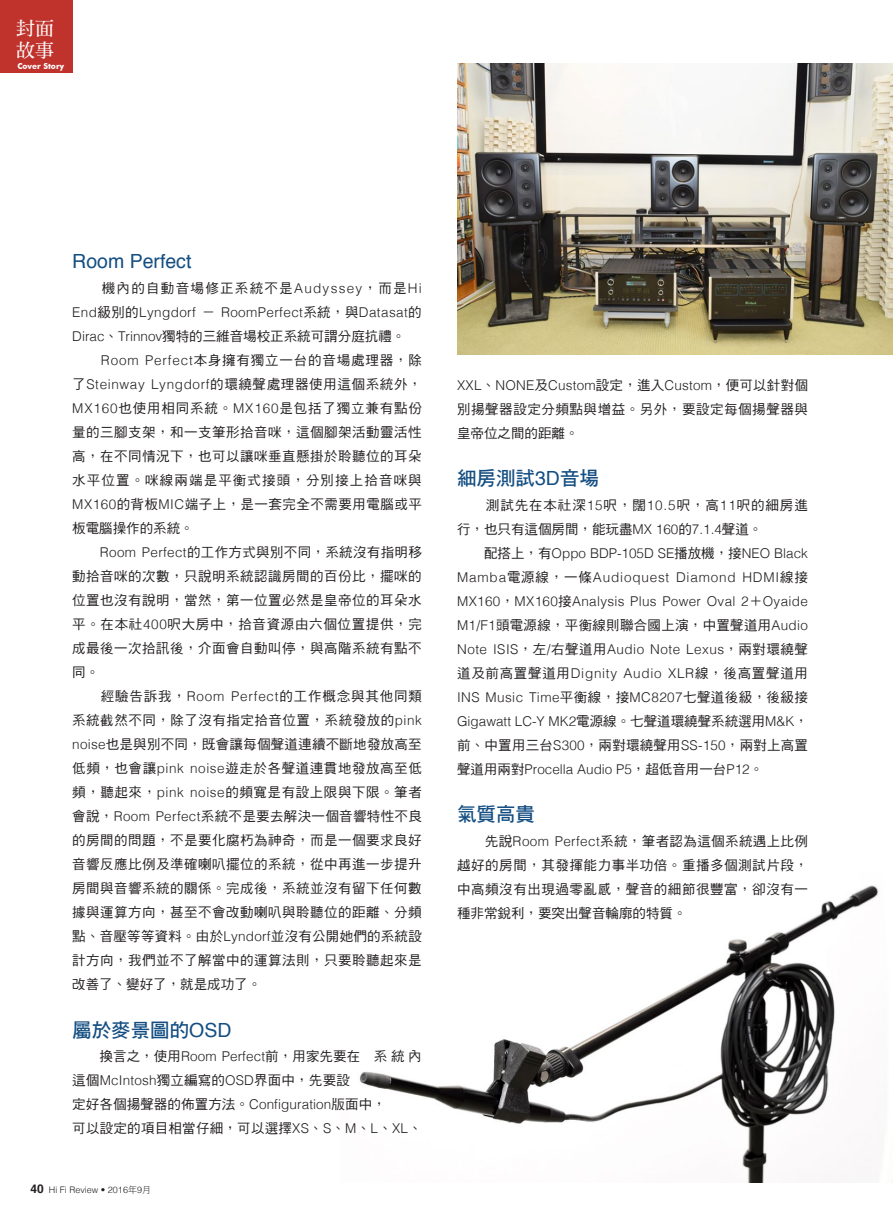
<style>
.page{position:relative;width:893px;height:1221px;background:#fff}
.page>*{position:absolute;margin:0;border:0;box-sizing:border-box;transform-origin:0 0}
.t1{font:19.5px "DF Hei Std W7";color:#144e82}
.t2{font:19.5px "Helvetica";color:#144e82}
.t3{font:18.9px "DF Ming Std W7";color:#fff}
.t4{font:13.5px/24px "DF Hei Std W5";letter-spacing:.035em;color:#231f20;text-align:justify}
.t5{font:300 13.5px/24px "Helvetica";letter-spacing:.03em;color:#231f20;text-align:justify}
.t6{font:13.5px/24px "DF Hei Std W5";letter-spacing:.015em;color:#231f20}
.t7{font:13.5px/24px "DF Hei Std W5";letter-spacing:.065em;color:#231f20}
.t8{font:300 9px "Helvetica";color:#231f20}
.t9{font:700 8.1px "Futura BT";color:#fff}
.s1{font-family:"DF Hei Std W5";font-weight:400}
.s2{font-family:"Helvetica";font-weight:300}
.s3{font-family:"Helvetica"}
.s4{font-weight:700;font-size:12px}
.s5{font-family:"DF Hei Std W3";font-weight:400}
</style>
<div class="page">
<img style="left:457px;top:64px;width:436px;height:290px">
<img style="left:360px;top:885px;width:519px;height:297px">
<div style="left:0;top:0;width:72px;height:72px;background:#c0332d"></div>
<p class="t3" style="left:16px;top:18px;width:39px">封面</p>
<p class="t3" style="left:16px;top:40px;width:39px">故事</p>
<p class="t9" style="left:17px;top:61px;width:48px">Cover Story</p>
<p class="t2" style="left:72px;top:246px;width:121px">Room Perfect</p>
<p class="t5" style="left:72px;top:275px;width:351px"><span class="s1">　　機內的自動音場修正系統不是</span>Audyssey<span class="s1">，而是</span>Hi End<span class="s1">級別的</span>Lyngdorf <span class="s1">－</span> RoomPerfect<span class="s1">系統，與</span>Datasat<span class="s1">的</span>Dirac<span class="s1">、</span>Trinnov<span class="s1">獨特的三維音場校正系統可謂分庭抗禮。</span></p>
<p class="t4" style="left:72px;top:348px;width:351px">　　<span class="s2">Room Perfect</span>本身擁有獨立一台的音場處理器，除了<span class="s2">Steinway Lyngdorf</span>的環繞聲處理器使用這個系統外，<span class="s2">MX160</span>也使用相同系統。<span class="s2">MX160</span>是包括了獨立兼有點份量的三腳支架，和一支筆形拾音咪，這個腳架活動靈活性高，在不同情況下，也可以讓咪垂直懸掛於聆聽位的耳朵水平位置。咪線兩端是平衡式接頭，分別接上拾音咪與<span class="s2">MX160</span>的背板<span class="s2">MIC</span>端子上，是一套完全不需要用電腦或平板電腦操作的系統。</p>
<p class="t4" style="left:72px;top:540px;width:351px">　　<span class="s2">Room Perfect</span>的工作方式與別不同，系統沒有指明移動拾音咪的次數，只說明系統認識房間的百份比，擺咪的位置也沒有說明，當然，第一位置必然是皇帝位的耳朵水平。在本社<span class="s2">400</span>呎大房中，拾音資源由六個位置提供，完成最後一次拾訊後，介面會自動叫停，與高階系統有點不同。</p>
<p class="t4" style="left:72px;top:684px;width:351px">　　經驗告訴我，<span class="s2">Room Perfect</span>的工作概念與其他同類系統截然不同，除了沒有指定拾音位置，系統發放的<span class="s2">pink noise</span>也是與別不同，既會讓每個聲道連續不斷地發放高至低頻，也會讓<span class="s2">pink noise</span>遊走於各聲道連貫地發放高至低頻，聽起來，<span class="s2">pink noise</span>的頻寬是有設上限與下限。筆者會說，<span class="s2">Room Perfect</span>系統不是要去解決一個音響特性不良的房間的問題，不是要化腐朽為神奇，而是一個要求良好音響反應比例及準確喇叭擺位的系統，從中再進一步提升房間與音響系統的關係。完成後，系統並沒有留下任何數據與運算方向，甚至不會改動喇叭與聆聽位的距離、分頻點、音壓等等資料。由於<span class="s2">Lyndorf</span>並沒有公開她們的系統設計方向，我們並不了解當中的運算法則，只要聆聽起來是改善了、變好了，就是成功了。</p>
<p class="t1" style="left:72px;top:1018px;width:161px">屬於麥景圖的<span class="s3">OSD</span></p>
<p class="t6" style="left:72px;top:1044px;width:351px">　　換言之，使用<span class="s2">Room Perfect</span>前，用家先要在 系統內這個<span class="s2">McIntosh</span>獨立編寫的<span class="s2">OSD</span>界面中，先要設<br>定好各個揚聲器的佈置方法。<span class="s2">Configuration</span>版面中，<br>可以設定的項目相當仔細，可以選擇<span class="s2">XS</span>、<span class="s2">S</span>、<span class="s2">M</span>、<span class="s2">L</span>、<span class="s2">XL</span>、</p>
<p class="t8" style="left:31px;top:1182px;width:122px"><span class="s4">40</span> Hi Fi Review • 2016<span class="s5">年</span>9<span class="s5">月</span></p>
<p class="t4" style="left:457px;top:372px;width:352px"><span class="s2">XXL</span>、<span class="s2">NONE</span>及<span class="s2">Custom</span>設定，進入<span class="s2">Custom</span>，便可以針對個別揚聲器設定分頻點與增益。另外，要設定每個揚聲器與皇帝位之間的距離。</p>
<p class="t1" style="left:457px;top:467px;width:143px">細房測試<span class="s3">3D</span>音場</p>
<p class="t7" style="left:457px;top:492px;width:352px">　　測試先在本社深<span class="s2">15</span>呎，闊<span class="s2">10.5</span>呎，高<span class="s2">11</span>呎的細房進行，也只有這個房間，能玩盡<span class="s2">MX 160</span>的<span class="s2">7.1.4</span>聲道。</p>
<p class="t5" style="left:457px;top:540px;width:352px"><span class="s1">　　配搭上，有</span>Oppo BDP-105D SE<span class="s1">播放機，接</span>NEO Black Mamba<span class="s1">電源線，一條</span>Audioquest Diamond HDMI<span class="s1">線接</span>MX160<span class="s1">，</span>MX160<span class="s1">接</span>Analysis Plus Power Oval 2<span class="s1">＋</span>Oyaide M1/F1<span class="s1">頭電源線，平衡線則聯合國上演，中置聲道用</span>Audio Note ISIS<span class="s1">，左</span>/<span class="s1">右聲道用</span>Audio Note Lexus<span class="s1">，兩對環繞聲道及前高置聲道用</span>Dignity Audio XLR<span class="s1">線，後高置聲道用</span>INS Music Time<span class="s1">平衡線，接</span>MC8207<span class="s1">七聲道後級，後級接</span>Gigawatt LC-Y MK2<span class="s1">電源線。七聲道環繞聲系統選用</span>M&amp;K<span class="s1">，前、中置用三台</span>S300<span class="s1">，兩對環繞聲用</span>SS-150<span class="s1">，兩對上高置聲道用兩對</span>Procella Audio P5<span class="s1">，超低音用一台</span>P12<span class="s1">。</span></p>
<p class="t1" style="left:457px;top:803px;width:79px">氣質高貴</p>
<p class="t4" style="left:457px;top:828px;width:352px">　　先說<span class="s2">Room Perfect</span>系統，筆者認為這個系統遇上比例越好的房間，其發揮能力事半功倍。重播多個測試片段，中高頻沒有出現過零亂感，聲音的細節很豐富，卻沒有一種非常銳利，要突出聲音輪廓的特質。</p>
</div>
